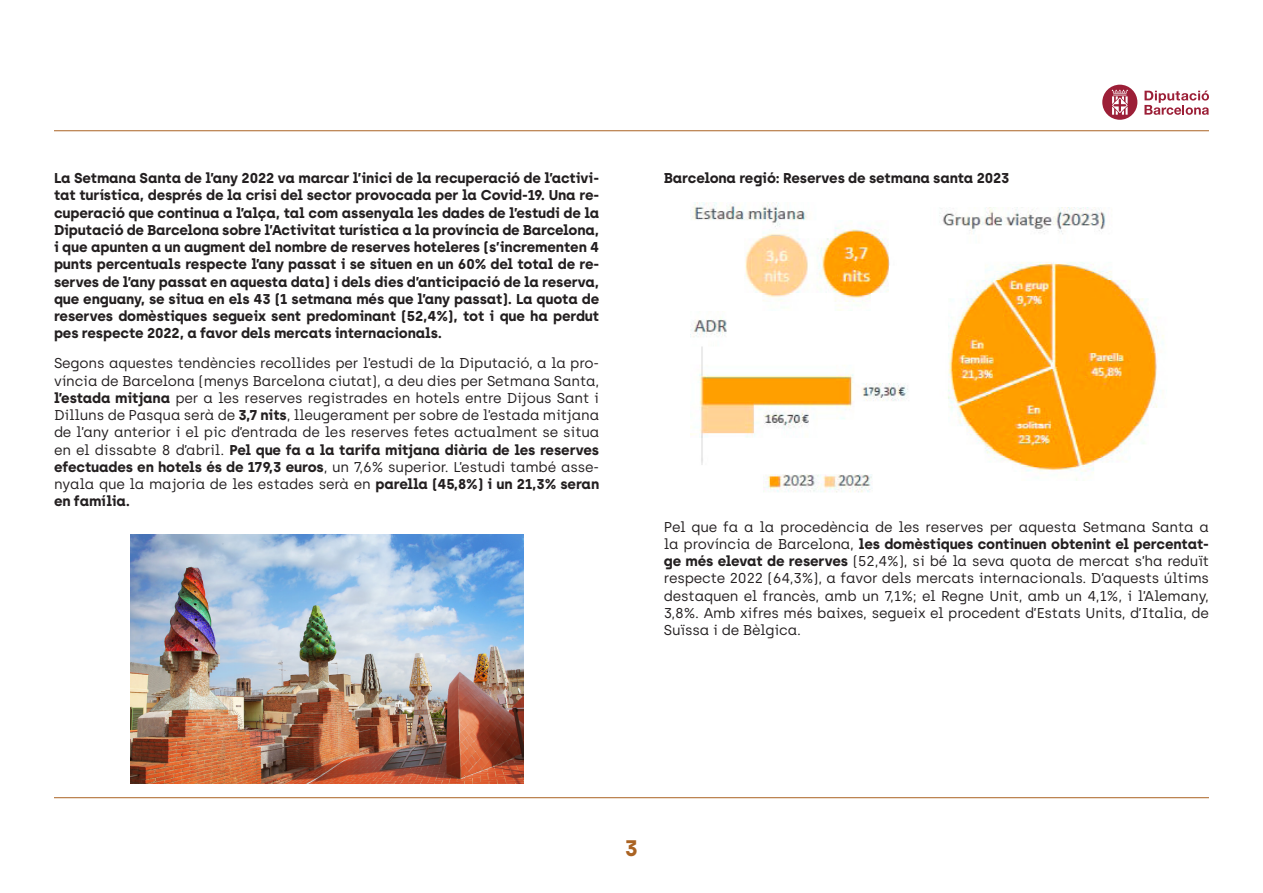
<style>
.page{position:relative;width:1263px;height:893px;background:#fff}
.page>*{position:absolute;margin:0;border:0;box-sizing:border-box;transform-origin:0 0}
.titulos{font:700 22.5px "Archia";color:#aa6323}
.text_seguit{font:14.25px/17.2px "Archia";letter-spacing:-.01em;color:#231f20;text-align:justify}
.text_seguit-2{font:700 14.25px/17.2px "Archia";letter-spacing:-.01em;color:#231f20;text-align:justify}
.s1{font-weight:700}
</style>
<div class="page">
<svg style="left:1144px;top:91px;width:65px;height:24px"></svg>
<svg style="left:1102px;top:85px;width:35px;height:35px"></svg>
<hr style="left:54px;top:130px;width:1155px;height:1px;background:#aa6323">
<hr style="left:54px;top:797px;width:1155px;height:1px;background:#aa6323">
<img style="left:939px;top:207px;width:225px;height:274px">
<img style="left:690px;top:310px;width:218px;height:183px">
<img style="left:690px;top:202px;width:200px;height:108px">
<img style="left:130px;top:535px;width:393px;height:249px">
<p class="text_seguit-2" style="left:54px;top:169px;width:547px">La Setmana Santa de l’any 2022 va marcar l’inici de la recuperació de l’activi-</p>
<p class="text_seguit-2" style="left:664px;top:169px;width:347px">Barcelona regió: Reserves de setmana santa 2023</p>
<p class="text_seguit-2" style="left:54px;top:186px;width:547px">tat turística, després de la crisi del sector provocada per la Covid-19. Una re&shy;cuperació que continua a l’alça, tal com assenyala les dades de l’estudi de la Diputació de Barcelona sobre l’Activitat turística a la província de Barcelona, i que apunten a un augment del nombre de reserves hoteleres (s’incrementen 4 punts percentuals respecte l’any passat i se situen en un 60% del total de re&shy;serves de l’any passat en aquesta data) i dels dies d’anticipació de la reserva, que enguany, se situa en els 43 (1 setmana més que l’any passat). La quota de reserves domèstiques segueix sent predominant (52,4%), tot i que ha perdut pes respecte 2022, a favor dels mercats internacionals.</p>
<p class="text_seguit" style="left:54px;top:355px;width:547px">Segons aquestes tendències recollides per l’estudi de la Diputació, a la pro&shy;víncia de Barcelona (menys Barcelona ciutat), a deu dies per Setmana Santa, <span class="s1">l’estada mitjana</span> per a les reserves registrades en hotels entre Dijous Sant i Dilluns de Pasqua serà de <span class="s1">3,7 nits</span>, lleugerament per sobre de l’estada mitjana de l’any anterior i el pic d’entrada de les reserves fetes actualment se situa en el dissabte 8 d’abril. <span class="s1">Pel que fa a la tarifa mitjana diària de les reserves efectuades en hotels és de 179,3 euros</span>, un 7,6% superior. L’estudi també asse&shy;nyala que la majoria de les estades serà en <span class="s1">parella (45,8%) i un 21,3% seran en família.</span></p>
<p class="text_seguit" style="left:664px;top:518px;width:547px">Pel que fa a la procedència de les reserves per aquesta Setmana Santa a la província de Barcelona, <span class="s1">les domèstiques continuen obtenint el percentat&shy;ge més elevat de reserves</span> (52,4%), si bé la seva quota de mercat s’ha reduït respecte 2022 (64,3%), a favor dels mercats internacionals. D’aquests últims destaquen el francès, amb un 7,1%; el Regne Unit, amb un 4,1%, i l’Alemany, 3,8%. Amb xifres més baixes, segueix el procedent d’Estats Units, d’Italia, de Suïssa i de Bèlgica.</p>
<p class="titulos" style="left:625px;top:834px;width:15px">3</p>
</div>
